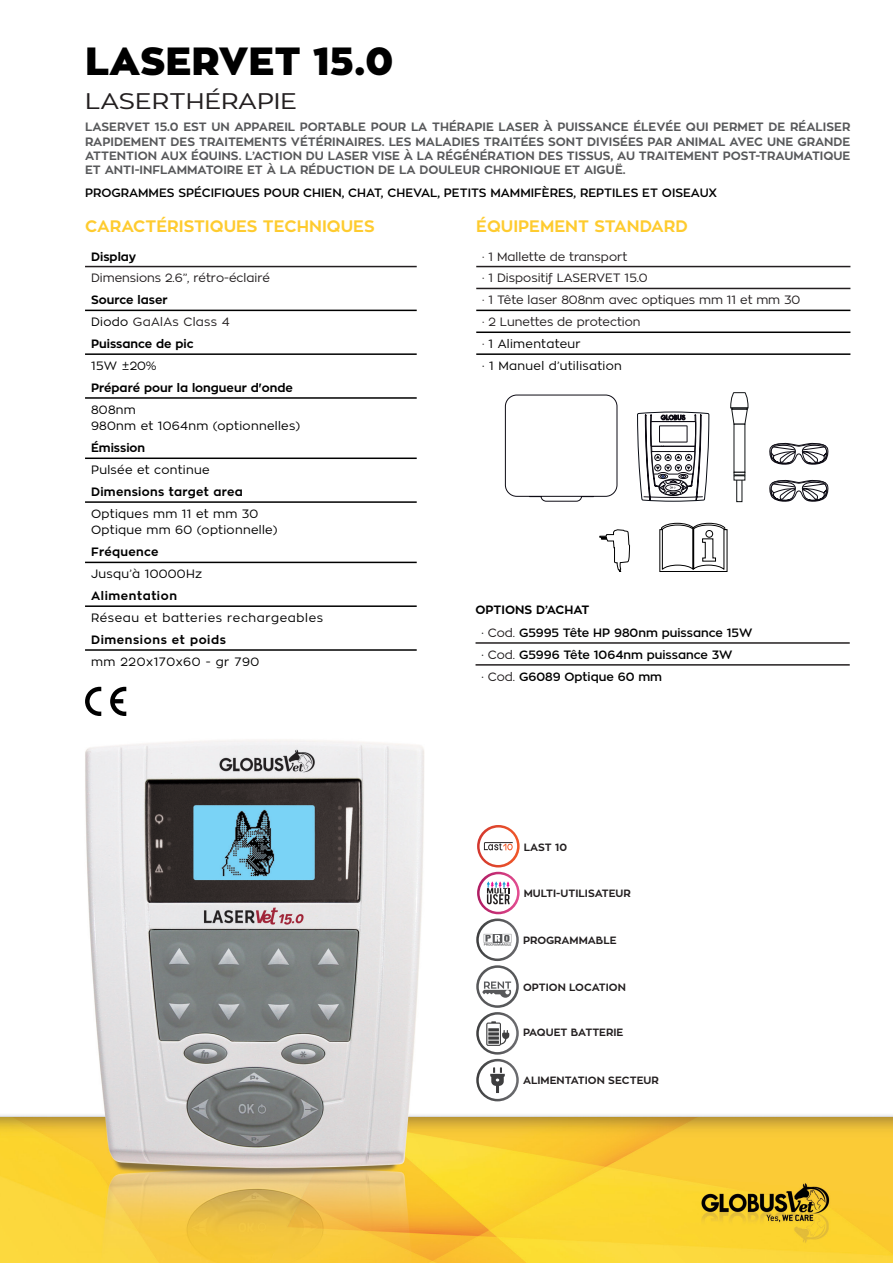
<style>
.page{position:relative;width:893px;height:1263px;background:#fff}
.page>*{position:absolute;margin:0;border:0;box-sizing:border-box;transform-origin:0 0}
.t1{font:900 39px "Zona Pro";color:#000}
.t2{font:22.5px "Zona Pro";color:#231f20;scale:1.14 1}
.t3{font:700 16.5px "Zona Pro";color:#fecb2f}
.t4{font:700 12px/14.4px "Zona Pro";color:#57585a;text-align:justify}
.t5{font:600 12px "Zona Pro";color:#000}
.t6{font:12px "Zona Pro";letter-spacing:.025em;color:#000}
.t7{font:12px "Zona Pro";color:#231f20}
.t8{font:700 12px "Zona Pro";color:#000}
.t9{font:12px "Zona Pro";letter-spacing:.05em;color:#000}
.t10{font:700 12px "Zona Pro";letter-spacing:.025em;color:#000}
.t11{font:700 12px "Zona Pro";letter-spacing:.05em;color:#000}
.t12{font:12px "Zona Pro";letter-spacing:.025em;color:#231f20}
.t13{font:700 10.5px "Zona Pro";color:#231f20}
.s1{color:#000}
.s2{color:#231f20}
.s3{font-weight:400}
.s4{font-weight:400;color:#231f20}
</style>
<div class="page">
<img style="left:0;top:265px;width:893px;height:998px">
<svg style="left:477px;top:825px;width:43px;height:42px"></svg>
<svg style="left:480px;top:827px;width:37px;height:38px"></svg>
<svg style="left:476px;top:1012px;width:43px;height:42px"></svg>
<svg style="left:479px;top:1014px;width:37px;height:38px"></svg>
<svg style="left:488px;top:1036px;width:11px;height:4px"></svg>
<svg style="left:488px;top:1040px;width:11px;height:4px"></svg>
<svg style="left:476px;top:1059px;width:43px;height:42px"></svg>
<svg style="left:479px;top:1061px;width:37px;height:38px"></svg>
<svg style="left:477px;top:872px;width:43px;height:42px"></svg>
<svg style="left:480px;top:874px;width:37px;height:38px"></svg>
<svg style="left:476px;top:918px;width:43px;height:43px"></svg>
<svg style="left:479px;top:921px;width:37px;height:37px"></svg>
<hr style="left:85px;top:266px;width:332px;height:1px;background:#231f20">
<hr style="left:85px;top:310px;width:332px;height:1px;background:#000">
<hr style="left:85px;top:353px;width:332px;height:2px;background:#000">
<hr style="left:85px;top:397px;width:332px;height:2px;background:#000">
<hr style="left:85px;top:457px;width:332px;height:2px;background:#000">
<hr style="left:85px;top:501px;width:332px;height:2px;background:#000">
<hr style="left:85px;top:562px;width:332px;height:1px;background:#000">
<hr style="left:85px;top:605px;width:332px;height:2px;background:#000">
<hr style="left:85px;top:649px;width:332px;height:2px;background:#000">
<hr style="left:476px;top:288px;width:374px;height:1px;background:#231f20">
<hr style="left:476px;top:266px;width:374px;height:1px;background:#231f20">
<hr style="left:476px;top:310px;width:374px;height:1px;background:#000">
<hr style="left:476px;top:331px;width:374px;height:2px;background:#000">
<hr style="left:476px;top:353px;width:374px;height:2px;background:#000">
<svg style="left:110px;top:687px;width:16px;height:29px"></svg>
<svg style="left:85px;top:687px;width:16px;height:29px"></svg>
<svg style="left:599px;top:529px;width:31px;height:43px"></svg>
<svg style="left:505px;top:394px;width:113px;height:108px"></svg>
<svg style="left:768px;top:431px;width:61px;height:71px"></svg>
<svg style="left:637px;top:343px;width:112px;height:307px"></svg>
<svg style="left:734px;top:475px;width:11px;height:5px"></svg>
<hr style="left:476px;top:642px;width:374px;height:2px;background:#231f20">
<hr style="left:476px;top:664px;width:374px;height:2px;background:#231f20">
<svg style="left:476px;top:965px;width:43px;height:43px"></svg>
<p class="t1" style="left:85px;top:35px;width:310px">LASERVET 15.0</p>
<p class="t2" style="left:85px;top:86px;width:187px">LASERTHÉRAPIE</p>
<p class="t4" style="left:85px;top:120px;width:767px">LASERVET 15.0 EST UN APPAREIL PORTABLE POUR LA THÉRAPIE LASER À PUISSANCE ÉLEVÉE QUI PERMET DE RÉALISER RAPIDEMENT DES TRAITEMENTS VÉTÉRINAIRES. LES MALADIES TRAITÉES SONT DIVISÉES PAR ANIMAL AVEC UNE GRANDE ATTENTION AUX ÉQUINS. L’ACTION DU LASER VISE À LA RÉGÉNÉRATION DES TISSUS, AU TRAITEMENT POST-TRAUMATIQUE ET ANTI-INFLAMMATOIRE ET À LA RÉDUCTION DE LA DOULEUR CHRONIQUE ET AIGUË.</p>
<p class="t5" style="left:85px;top:185px;width:634px">PROGRAMMES SPÉCIFIQUES POUR CHIEN, CHAT, CHEVAL, PETITS MAMMIFÈRES, REPTILES ET OISEAUX</p>
<p class="t3" style="left:85px;top:215px;width:291px">CARACTÉRISTIQUES TECHNIQUES</p>
<p class="t3" style="left:476px;top:215px;width:213px">ÉQUIPEMENT STANDARD</p>
<p class="t8" style="left:91px;top:248px;width:47px">Display</p>
<p class="t7" style="left:91px;top:271px;width:180px">Dimensions 2.6”, rétro-éclairé</p>
<p class="t8" style="left:91px;top:292px;width:78px">Source laser</p>
<p class="t12" style="left:91px;top:314px;width:140px"><span class="s1">Diodo</span> GaAlAs Class 4</p>
<p class="t8" style="left:91px;top:336px;width:104px">Puissance de pic</p>
<p class="t6" style="left:91px;top:358px;width:67px">15W ±20%</p>
<p class="t8" style="left:91px;top:380px;width:203px">Préparé pour la longueur d'onde</p>
<p class="t6" style="left:91px;top:402px;width:46px">808nm</p>
<p class="t6" style="left:91px;top:418px;width:211px">980nm et 1064nm (optionnelles)</p>
<p class="t8" style="left:91px;top:440px;width:56px">Émission</p>
<p class="t6" style="left:91px;top:462px;width:120px">Pulsée et continue</p>
<p class="t10" style="left:91px;top:484px;width:153px">Dimensions target area</p>
<p class="t6" style="left:91px;top:506px;width:169px">Optiques mm 11 et mm 30</p>
<p class="t6" style="left:91px;top:523px;width:188px">Optique mm 60 (optionnelle)</p>
<p class="t10" style="left:91px;top:544px;width:69px">Fréquence</p>
<p class="t6" style="left:91px;top:566px;width:113px">Jusqu’à 10000Hz</p>
<p class="t11" style="left:91px;top:588px;width:87px">Alimentation</p>
<p class="t9" style="left:91px;top:610px;width:234px">Réseau et batteries rechargeables</p>
<p class="t11" style="left:91px;top:632px;width:137px">Dimensions et poids</p>
<p class="t9" style="left:91px;top:654px;width:170px">mm 220x170x60 - gr 790</p>
<p class="t7" style="left:482px;top:249px;width:146px">· 1 Mallette de transport</p>
<p class="t7" style="left:482px;top:271px;width:167px">· 1 Dispositif LASERVET 15.0</p>
<p class="t7" style="left:482px;top:292px;width:319px">· 1 Tête laser 808nm avec optiques mm 11 et mm 30</p>
<p class="t7" style="left:482px;top:314px;width:160px">· 2 Lunettes de protection</p>
<p class="t6" style="left:482px;top:336px;width:100px"><span class="s2">·</span> 1 Alimentateur</p>
<p class="t6" style="left:482px;top:358px;width:141px">· 1 Manuel d’utilisation</p>
<p class="t8" style="left:476px;top:602px;width:115px">OPTIONS D’ACHAT</p>
<p class="t5" style="left:482px;top:625px;width:272px"><span class="s3">·</span> <span class="s4">Cod.</span> G5995 Tête HP 980nm puissance 15W</p>
<p class="t5" style="left:482px;top:647px;width:253px"><span class="s3">·</span> <span class="s4">Cod.</span> G5996 Tête 1064nm puissance 3W</p>
<p class="t5" style="left:482px;top:669px;width:182px"><span class="s3">·</span> <span class="s4">Cod.</span> G6089 Optique 60 mm</p>
<p class="t13" style="left:524px;top:840px;width:45px">LAST 10</p>
<p class="t13" style="left:524px;top:887px;width:109px">MULTI-UTILISATEUR</p>
<p class="t13" style="left:523px;top:933px;width:95px">PROGRAMMABLE</p>
<p class="t13" style="left:523px;top:980px;width:104px">OPTION LOCATION</p>
<p class="t13" style="left:523px;top:1026px;width:102px">PAQUET BATTERIE</p>
<p class="t13" style="left:523px;top:1073px;width:137px">ALIMENTATION SECTEUR</p>
</div>
